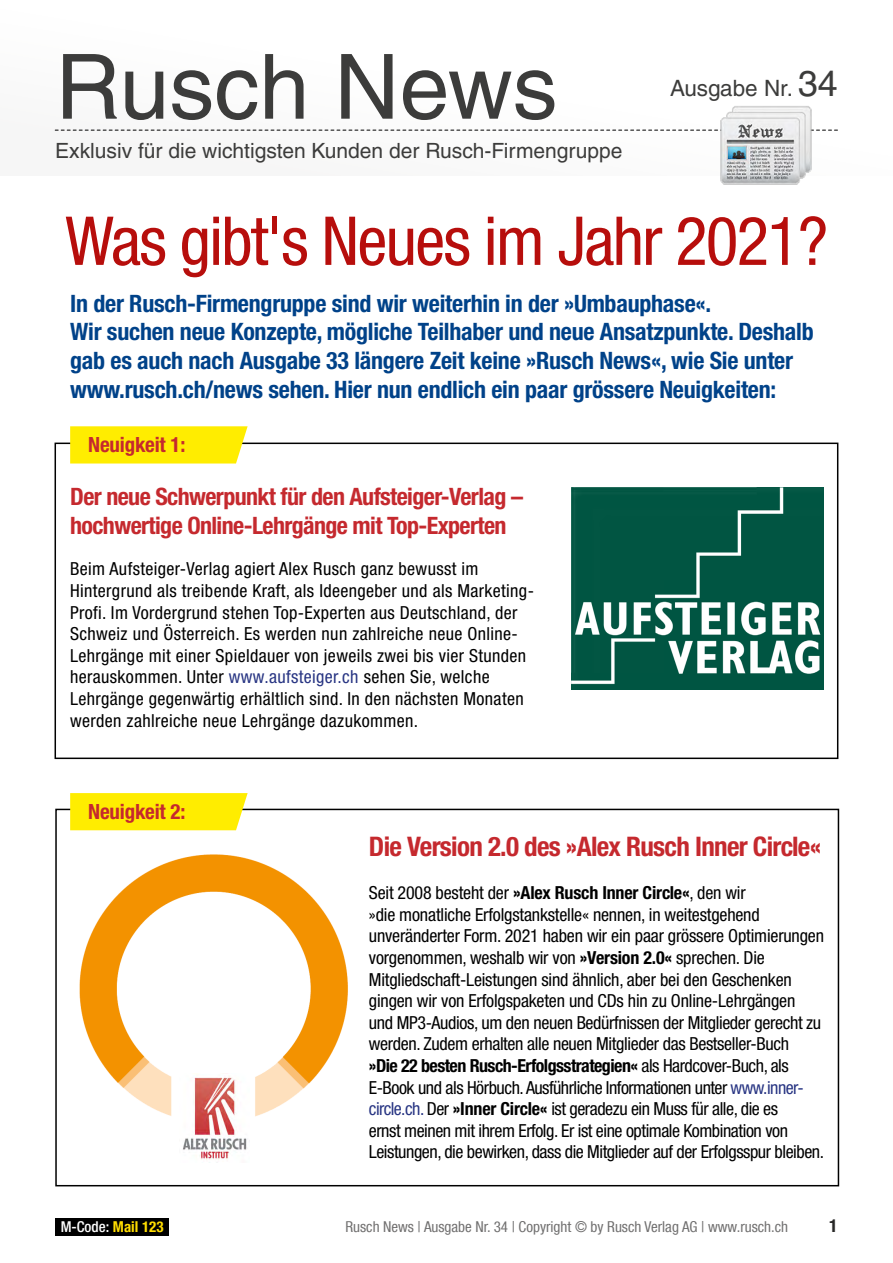
<style>
.page{position:relative;width:893px;height:1263px;background:#fff}
.page>*{position:absolute;margin:0;border:0;box-sizing:border-box;transform-origin:0 0}
.t1{font:90px "Helvetica LT Std";color:#3c3c3b}
.t2{font:condensed 67.5px "Helvetica Neue LT Std";letter-spacing:-.025em;color:#b70e0c}
.t3{font:700 condensed 27px "Helvetica Neue LT Std";letter-spacing:-.025em;color:#c5292e}
.t4{font:700 condensed 24px/28.8px "Helvetica Neue LT Std";letter-spacing:-.01em;color:#004289}
.t5{font:700 condensed 24px/28.8px "Helvetica Neue LT Std";letter-spacing:-.025em;color:#c5292e}
.t6{font:22.5px "Helvetica LT Std";color:#3c3c3b}
.t7{font:21px "Helvetica LT Std";color:#3c3c3b}
.t8{font:700 condensed 21px "Helvetica Neue LT Std";letter-spacing:-.01em;color:#c5292e}
.t9{font:condensed 18px/21.6px "Helvetica Neue LT Std";letter-spacing:-.01em;color:#000}
.t10{font:condensed 18px/21.6px "Helvetica Neue LT Std";letter-spacing:.02em;color:#000}
.t11{font:700 condensed 18px "Helvetica Neue LT Com";color:#282827}
.t12{font:condensed 15px "Helvetica Neue LT Com";color:#706f6f}
.t13{font:500 condensed 15px "Helvetica Neue LT Com";color:#fff}
.s1{font-size:36px}
.s2{color:#283583}
.s3{font-weight:700}
.s4{font-weight:700;color:#fd0}
</style>
<div class="page">
<div style="left:55px;top:1218px;width:113px;height:18px;background:#000"></div>
<div style="left:55px;top:443px;width:783px;height:316px;border:2px solid #000"></div>
<div style="left:55px;top:809px;width:784px;height:377px;border:2px solid #000"></div>
<svg style="left:55px;top:130px;width:783px;height:1px"></svg>
<img style="left:714px;top:106px;width:104px;height:79px">
<div style="left:70px;top:793px;width:178px;height:37px;background:#ffed00"></div>
<div style="left:70px;top:426px;width:178px;height:37px;background:#ffed00"></div>
<img style="left:572px;top:488px;width:251px;height:201px">
<img style="left:79px;top:854px;width:269px;height:263px">
<img style="left:179px;top:1074px;width:70px;height:86px">
<h1 class="t1" style="left:55px;top:35px;width:504px">Rusch News</h1>
<p class="t7" style="left:55px;top:138px;width:569px">Exklusiv für die wichtigsten Kunden der Rusch-Firmengruppe</p>
<p class="t6" style="left:670px;top:75px;width:169px">Ausgabe Nr. <span class="s1">34</span></p>
<h2 class="t2" style="left:65px;top:202px;width:764px">Was gibt's Neues im Jahr 2021?</h2>
<p class="t4" style="left:70px;top:288px;width:745px">In der Rusch-Firmengruppe sind wir weiterhin in der »Umbauphase«.<br>Wir suchen neue Konzepte, mögliche Teilhaber und neue Ansatzpunkte. Deshalb gab es auch nach Ausgabe 33 längere Zeit keine »Rusch News«, wie Sie unter www.rusch.ch/news sehen. Hier nun endlich ein paar grössere Neuigkeiten:</p>
<p class="t8" style="left:88px;top:432px;width:99px">Neuigkeit 1:</p>
<h3 class="t5" style="left:70px;top:482px;width:454px">Der neue Schwerpunkt für den Aufsteiger-Verlag – hochwertige Online-Lehrgänge mit Top-Experten</h3>
<p class="t10" style="left:70px;top:558px;width:465px">Beim Aufsteiger-Verlag agiert Alex Rusch ganz bewusst im Hintergrund als treibende Kraft, als Ideengeber und als Marketing-Profi. Im Vordergrund stehen Top-Experten aus Deutschland, der Schweiz und Österreich. Es werden nun zahlreiche neue Online-Lehrgänge mit einer Spieldauer von jeweils zwei bis vier Stunden herauskommen. Unter <span class="s2">www.aufsteiger.ch</span> sehen Sie, welche Lehrgänge gegenwärtig erhältlich sind. In den nächsten Monaten werden zahlreiche neue Lehrgänge dazukommen.</p>
<p class="t8" style="left:88px;top:799px;width:99px">Neuigkeit 2:</p>
<h3 class="t3" style="left:369px;top:830px;width:454px">Die Version 2.0 des »Alex Rusch Inner Circle«</h3>
<p class="t9" style="left:369px;top:882px;width:457px">Seit 2008 besteht der <span class="s3">»Alex Rusch Inner Circle«</span>, den wir<br>»die monatliche Erfolgstankstelle« nennen, in weitestgehend unveränderter Form. 2021 haben wir ein paar grössere Optimierungen vorgenommen, weshalb wir von <span class="s3">»Version 2.0«</span> sprechen. Die Mitgliedschaft-Leistungen sind ähnlich, aber bei den Geschenken gingen wir von Erfolgspaketen und CDs hin zu Online-Lehrgängen und MP3-Audios, um den neuen Bedürfnissen der Mitglieder gerecht zu werden. Zudem erhalten alle neuen Mitglieder das Bestseller-Buch<br><span class="s3">»Die 22 besten Rusch-Erfolgsstrategien«</span> als Hardcover-Buch, als E-Book und als Hörbuch. Ausführliche Informationen unter <span class="s2">www.inner&shy;circle.ch.</span> Der <span class="s3">»Inner Circle«</span> ist geradezu ein Muss für alle, die es<br>ernst meinen mit ihrem Erfolg. Er ist eine optimale Kombination von Leistungen, die bewirken, dass die Mitglieder auf der Erfolgsspur bleiben.</p>
<p class="t13" style="left:61px;top:1218px;width:104px">M-Code: <span class="s4">Mail 123</span></p>
<p class="t12" style="left:345px;top:1218px;width:444px">Rusch News | Ausgabe Nr. 34 | Copyright © by Rusch Verlag AG | www.rusch.ch</p>
<p class="t11" style="left:829px;top:1215px;width:10px">1</p>
</div>
